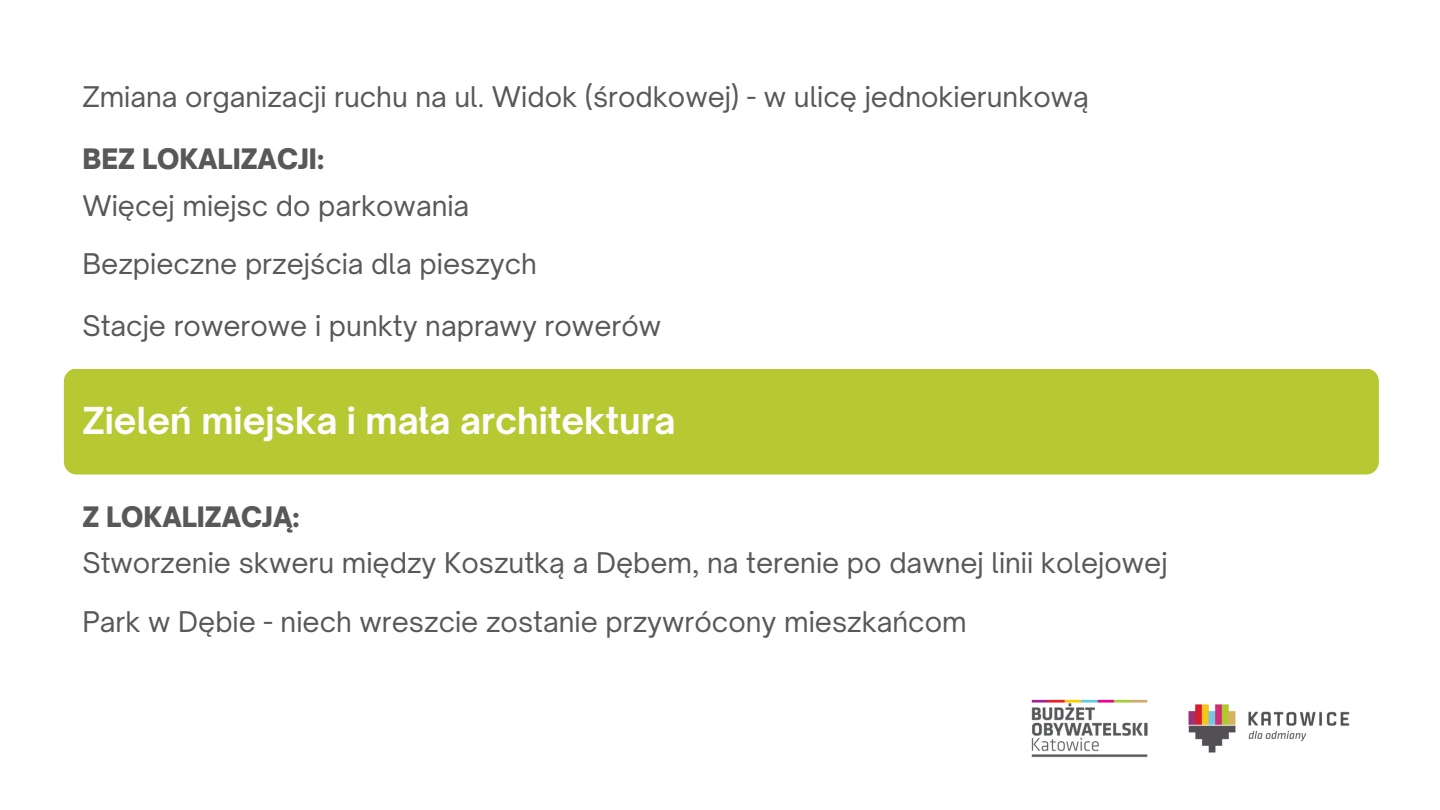
<style>
.page{position:relative;width:1440px;height:810px;background:#fff}
.page>*{position:absolute;margin:0;border:0;box-sizing:border-box;transform-origin:0 0}
.t1{font:700 35.6px "Open Sauce One";color:#fdfdfd}
.t2{font:27.3px/58.3px "Open Sauce One";color:#585857}
.t3{font:900 27px "Open Sauce One";color:#585857}
</style>
<div class="page">
<img style="left:1031px;top:699px;width:319px;height:59px">
<div style="left:64px;top:369px;width:1315px;height:106px;background:#b6c932;border-radius:13px"></div>
<p class="t2" style="left:82px;top:67px;width:1008px">Zmiana organizacji ruchu na ul. Widok (środkowej) - w ulicę jednokierunkową</p>
<p class="t3" style="left:82px;top:142px;width:243px">BEZ LOKALIZACJI:</p>
<p class="t2" style="left:82px;top:176px;width:456px">Więcej miejsc do parkowania<br>Bezpieczne przejścia dla pieszych</p>
<p class="t2" style="left:82px;top:296px;width:580px">Stacje rowerowe i punkty naprawy rowerów</p>
<h1 class="t1" style="left:82px;top:399px;width:595px">Zieleń miejska i mała architektura</h1>
<p class="t3" style="left:82px;top:500px;width:219px">Z LOKALIZACJĄ:</p>
<p class="t2" style="left:82px;top:534px;width:1087px">Stworzenie skweru między Koszutką a Dębem, na terenie po dawnej linii kolejowej<br>Park w Dębie - niech wreszcie zostanie przywrócony mieszkańcom</p>
</div>
